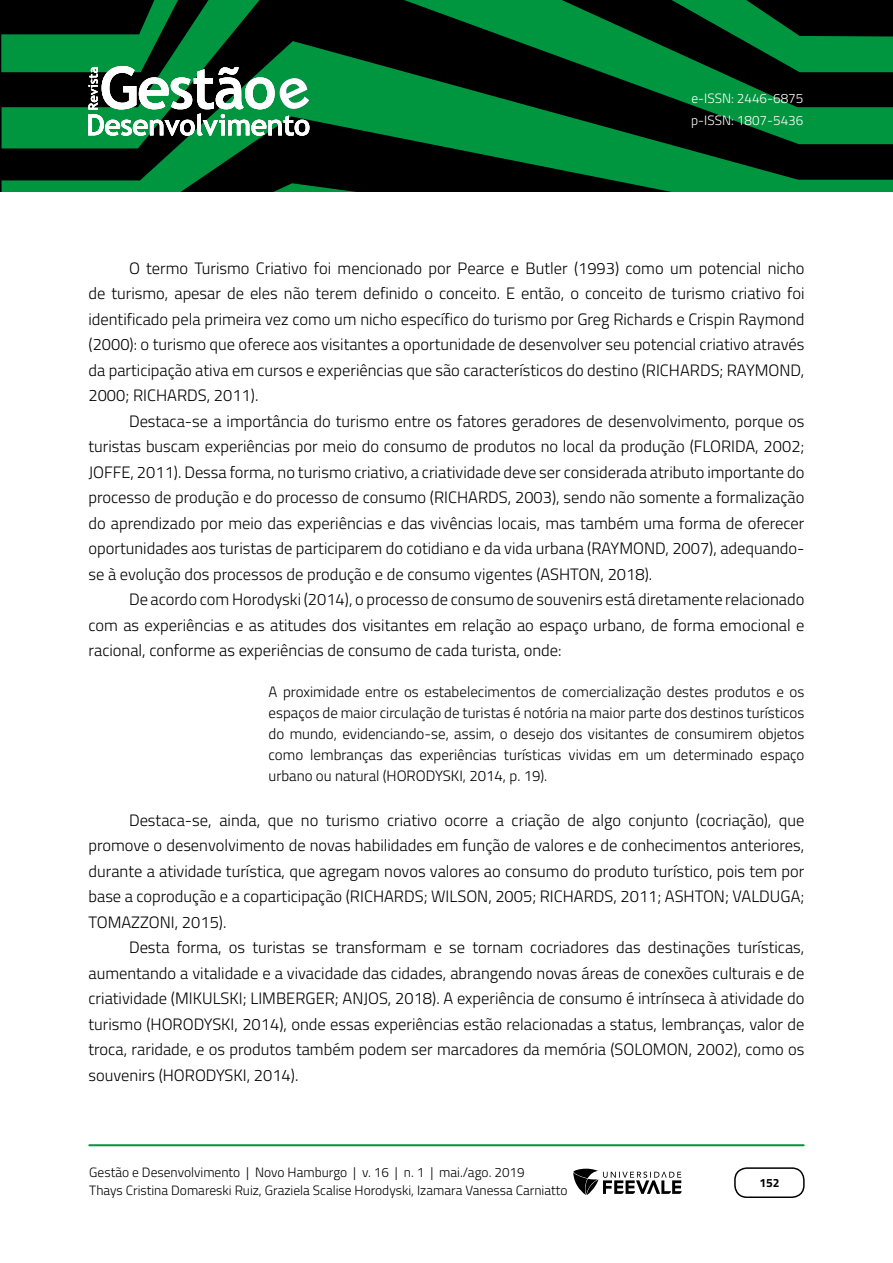
<style>
.page{position:relative;width:893px;height:1263px;background:#fff}
.page>*{position:absolute;margin:0;border:0;box-sizing:border-box;transform-origin:0 0}
.Corpo_de_texto{font:300 16.5px/25.5px "Titillium Web";color:#000;text-align:justify}
.Citação{font:300 15px/21px "Titillium Web";color:#000;text-align:justify}
.t1{font:300 13.5px "Titillium Web";color:#000}
.t2{font:300 13.5px/22.5px "Titillium Web";color:#fff}
.t3{font:700 12px "Titillium Web";color:#000}
</style>
<div class="page">
<svg style="left:2px;top:0;width:891px;height:41px;background:#003516"></svg>
<svg style="left:2px;top:41px;width:891px;height:142px;background:#004a1f"></svg>
<svg style="left:2px;top:183px;width:891px;height:9px;background:#004f21"></svg>
<hr style="left:89px;top:1144px;width:715px;height:2px;background:#009640">
<div style="left:734px;top:1167px;width:71px;height:31px;border:2px solid #000;border-radius:12px"></div>
<svg style="left:573px;top:1169px;width:109px;height:26px"></svg>
<svg style="left:88px;top:66px;width:221px;height:70px"></svg>
<p class="t2" style="left:691px;top:86px;width:114px">e-ISSN: 2446-6875 p-ISSN: 1807-5436</p>
<p class="Corpo_de_texto" style="left:88px;top:254px;width:718px;text-indent:40px">O termo Turismo Criativo foi mencionado por Pearce e Butler (1993) como um potencial nicho de turismo, apesar de eles não terem definido o conceito. E então, o conceito de turismo criativo foi identificado pela primeira vez como um nicho específico do turismo por Greg Richards e Crispin Raymond (2000): o turismo que oferece aos visitantes a oportunidade de desenvolver seu potencial criativo através da participação ativa em cursos e experiências que são característicos do destino (RICHARDS; RAYMOND, 2000; RICHARDS, 2011).</p>
<p class="Corpo_de_texto" style="left:88px;top:407px;width:717px;text-indent:40px">Destaca-se a importância do turismo entre os fatores geradores de desenvolvimento, porque os turistas buscam experiências por meio do consumo de produtos no local da produção (FLORIDA, 2002; JOFFE, 2011). Dessa forma, no turismo criativo, a criatividade deve ser considerada atributo importante do processo de produção e do processo de consumo (RICHARDS, 2003), sendo não somente a formalização do aprendizado por meio das experiências e das vivências locais, mas também uma forma de oferecer oportunidades aos turistas de participarem do cotidiano e da vida urbana (RAYMOND, 2007), adequando&shy;se à evolução dos processos de produção e de consumo vigentes (ASHTON, 2018).</p>
<p class="Corpo_de_texto" style="left:88px;top:586px;width:717px;text-indent:40px">De acordo com Horodyski (2014), o processo de consumo de souvenirs está diretamente relacionado com as experiências e as atitudes dos visitantes em relação ao espaço urbano, de forma emocional e racional, conforme as experiências de consumo de cada turista, onde:</p>
<p class="Citação" style="left:268px;top:680px;width:537px">A proximidade entre os estabelecimentos de comercialização destes produtos e os espaços de maior circulação de turistas é notória na maior parte dos destinos turísticos do mundo, evidenciando-se, assim, o desejo dos visitantes de consumirem objetos como lembranças das experiências turísticas vividas em um determinado espaço urbano ou natural (HORODYSKI, 2014, p. 19).</p>
<p class="Corpo_de_texto" style="left:88px;top:806px;width:717px;text-indent:40px">Destaca-se, ainda, que no turismo criativo ocorre a criação de algo conjunto (cocriação), que promove o desenvolvimento de novas habilidades em função de valores e de conhecimentos anteriores, durante a atividade turística, que agregam novos valores ao consumo do produto turístico, pois tem por base a coprodução e a coparticipação (RICHARDS; WILSON, 2005; RICHARDS, 2011; ASHTON; VALDUGA; TOMAZZONI, 2015).</p>
<p class="Corpo_de_texto" style="left:88px;top:934px;width:717px;text-indent:40px">Desta forma, os turistas se transformam e se tornam cocriadores das destinações turísticas, aumentando a vitalidade e a vivacidade das cidades, abrangendo novas áreas de conexões culturais e de criatividade (MIKULSKI; LIMBERGER; ANJOS, 2018). A experiência de consumo é intrínseca à atividade do turismo (HORODYSKI, 2014), onde essas experiências estão relacionadas a status, lembranças, valor de troca, raridade, e os produtos também podem ser marcadores da memória (SOLOMON, 2002), como os souvenirs (HORODYSKI, 2014).</p>
<p class="t1" style="left:89px;top:1162px;width:437px">Gestão e Desenvolvimento | Novo Hamburgo | v. 16 | n. 1 | mai./ago. 2019</p>
<p class="t1" style="left:89px;top:1180px;width:480px">Thays Cristina Domareski Ruiz, Graziela Scalise Horodyski, Izamara Vanessa Carniatto</p>
<p class="t3" style="left:759px;top:1174px;width:22px">152</p>
</div>
